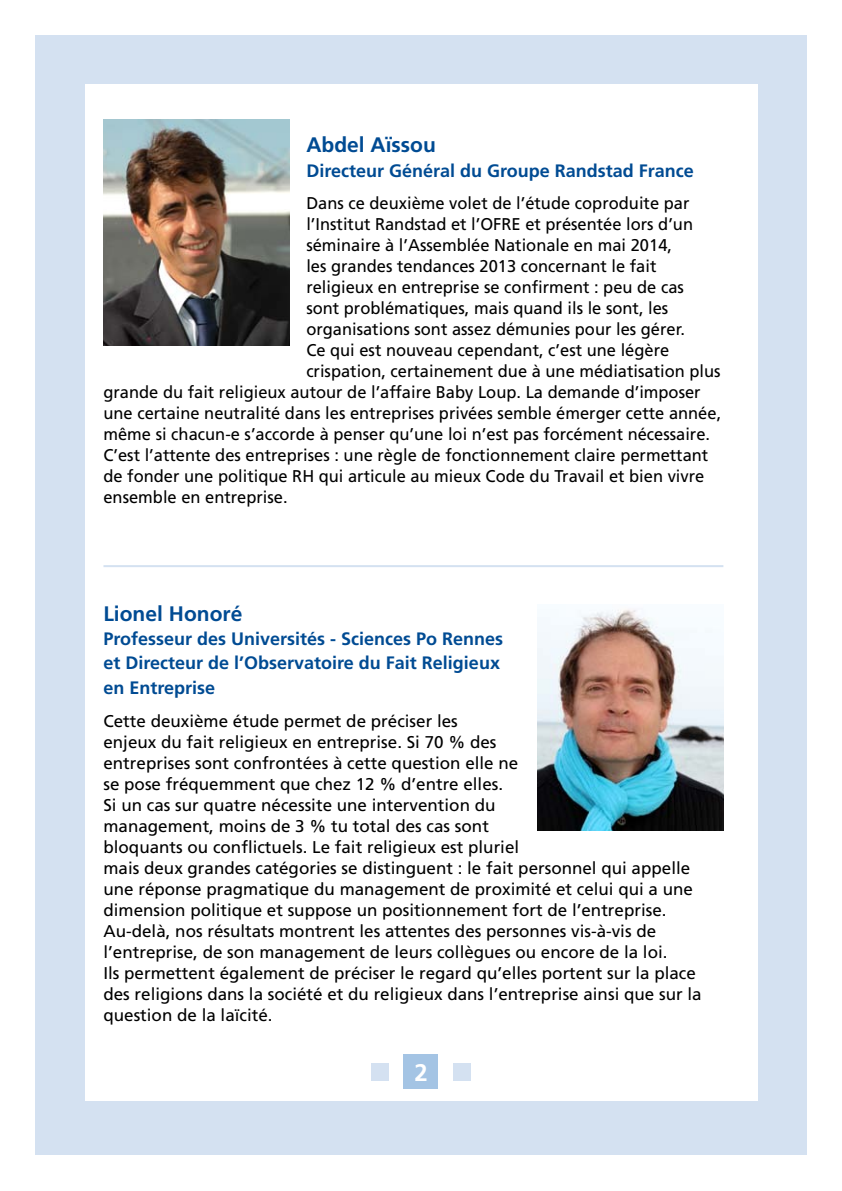
<style>
.page{position:relative;width:842px;height:1191px;background:#fff}
.page>*{position:absolute;margin:0;border:0;box-sizing:border-box;transform-origin:0 0}
.t1{font:700 24px "Frutiger";color:#fff}
.t2{font:700 21px "Frutiger";color:#004b93}
.t3{font:700 18px/24.4px "Frutiger";color:#004b93}
.t4{font:17px/21px "Frutiger";color:#000}
</style>
<div class="page">
<div style="left:35px;top:35px;width:771px;height:1120px;background:#d4e1f1"></div>
<div style="left:85px;top:85px;width:672px;height:1015px;background:#fff"></div>
<div style="left:454px;top:1063px;width:17px;height:17px;background:#d4e1f1"></div>
<div style="left:371px;top:1063px;width:17px;height:17px;background:#d4e1f1"></div>
<div style="left:404px;top:1054px;width:34px;height:35px;background:#a4c4e4"></div>
<img style="left:103px;top:119px;width:186px;height:226px">
<hr style="left:103px;top:565px;width:620px;height:2px;background:#d4e1f1">
<img style="left:537px;top:609px;width:186px;height:222px">
<p class="t2" style="left:306px;top:132px;width:131px">Abdel Aïssou</p>
<p class="t3" style="left:306px;top:158px;width:389px">Directeur Général du Groupe Randstad France</p>
<p class="t4" style="left:306px;top:192px;width:385px">Dans ce deuxième volet de l’étude coproduite par</p>
<p class="t4" style="left:306px;top:213px;width:388px">l’Institut Randstad et l’OFRE et présentée lors d’un</p>
<p class="t4" style="left:306px;top:234px;width:367px">séminaire à l’Assemblée Nationale en mai 2014,</p>
<p class="t4" style="left:306px;top:255px;width:352px">les grandes tendances 2013 concernant le fait</p>
<p class="t4" style="left:306px;top:276px;width:379px">religieux en entreprise se confirment : peu de cas</p>
<p class="t4" style="left:306px;top:297px;width:363px">sont problématiques, mais quand ils le sont, les</p>
<p class="t4" style="left:306px;top:318px;width:380px">organisations sont assez démunies pour les gérer.</p>
<p class="t4" style="left:306px;top:339px;width:364px">Ce qui est nouveau cependant, c’est une légère</p>
<p class="t4" style="left:306px;top:360px;width:416px">crispation, certainement due à une médiatisation plus</p>
<p class="t4" style="left:103px;top:381px;width:599px">grande du fait religieux autour de l’affaire Baby Loup. La demande d’imposer</p>
<p class="t4" style="left:103px;top:402px;width:619px">une certaine neutralité dans les entreprises privées semble émerger cette année,</p>
<p class="t4" style="left:103px;top:423px;width:608px">même si chacun-e s’accorde à penser qu’une loi n’est pas forcément nécessaire.</p>
<p class="t4" style="left:103px;top:444px;width:606px">C’est l’attente des entreprises : une règle de fonctionnement claire permettant</p>
<p class="t4" style="left:103px;top:465px;width:602px">de fonder une politique RH qui articule au mieux Code du Travail et bien vivre</p>
<p class="t4" style="left:103px;top:486px;width:186px">ensemble en entreprise.</p>
<p class="t2" style="left:103px;top:601px;width:140px">Lionel Honoré</p>
<p class="t3" style="left:103px;top:626px;width:401px">Professeur des Universités - Sciences Po Rennes et Directeur de l’Observatoire du Fait Religieux en Entreprise</p>
<p class="t4" style="left:103px;top:710px;width:600px">Cette deuxième étude permet de préciser les<br>enjeux du fait religieux en entreprise. Si 70 % des<br>entreprises sont confrontées à cette question elle ne<br>se pose fréquemment que chez 12 % d’entre elles.<br>Si un cas sur quatre nécessite une intervention du<br>management, moins de 3 % tu total des cas sont<br>bloquants ou conflictuels. Le fait religieux est pluriel<br>mais deux grandes catégories se distinguent : le fait personnel qui appelle une réponse pragmatique du management de proximité et celui qui a une dimension politique et suppose un positionnement fort de l’entreprise.<br>Au-delà, nos résultats montrent les attentes des personnes vis-à-vis de l’entreprise, de son management de leurs collègues ou encore de la loi.<br>Ils permettent également de préciser le regard qu’elles portent sur la place des religions dans la société et du religieux dans l’entreprise ainsi que sur la question de la laïcité.</p>
<h1 class="t1" style="left:414px;top:1058px;width:15px">2</h1>
</div>
